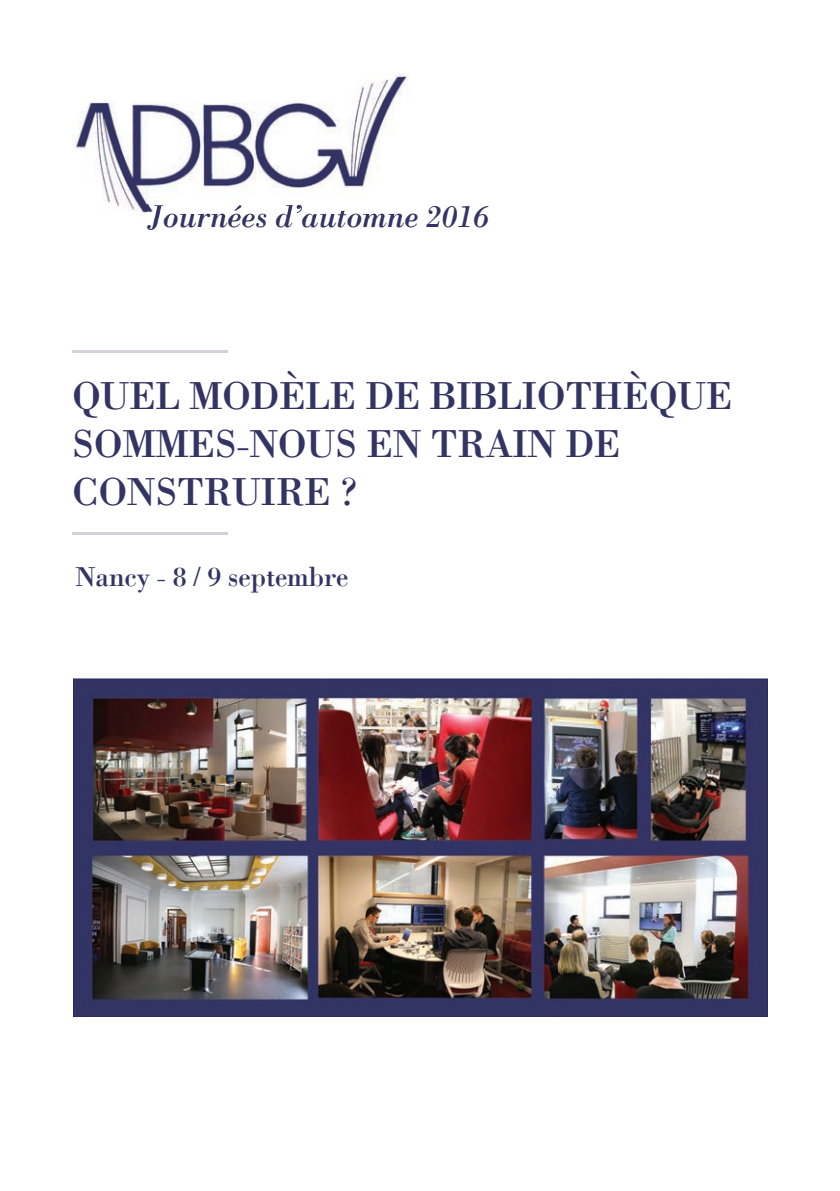
<style>
.page{position:relative;width:840px;height:1191px;background:#fff}
.page>*{position:absolute;margin:0;border:0;box-sizing:border-box;transform-origin:0 0}
.t1{font:40px/48px "Bodoni";letter-spacing:-.01em;color:#343464}
.t2{font:italic 32px "Bodoni";letter-spacing:-.01em;color:#343464}
.t3{font:28px "Bodoni";letter-spacing:-.01em;color:#343464}
</style>
<div class="page">
<img style="left:73px;top:679px;width:694px;height:337px">
<img style="left:72px;top:74px;width:336px;height:143px">
<img style="left:147px;top:205px;width:261px;height:12px">
<hr style="left:72px;top:350px;width:155px;height:2px;background:#d5d0da">
<hr style="left:72px;top:532px;width:155px;height:2px;background:#d5d0da">
<p class="t2" style="left:147px;top:196px;width:343px">Journées d’automne 2016</p>
<p class="t1" style="left:72px;top:372px;width:661px">QUEL MODÈLE DE BIBLIOTHÈQUE<br>SOMMES-NOUS EN TRAIN DE<br>CONSTRUIRE ?</p>
<p class="t3" style="left:75px;top:560px;width:275px">Nancy - 8 / 9 septembre</p>
</div>
